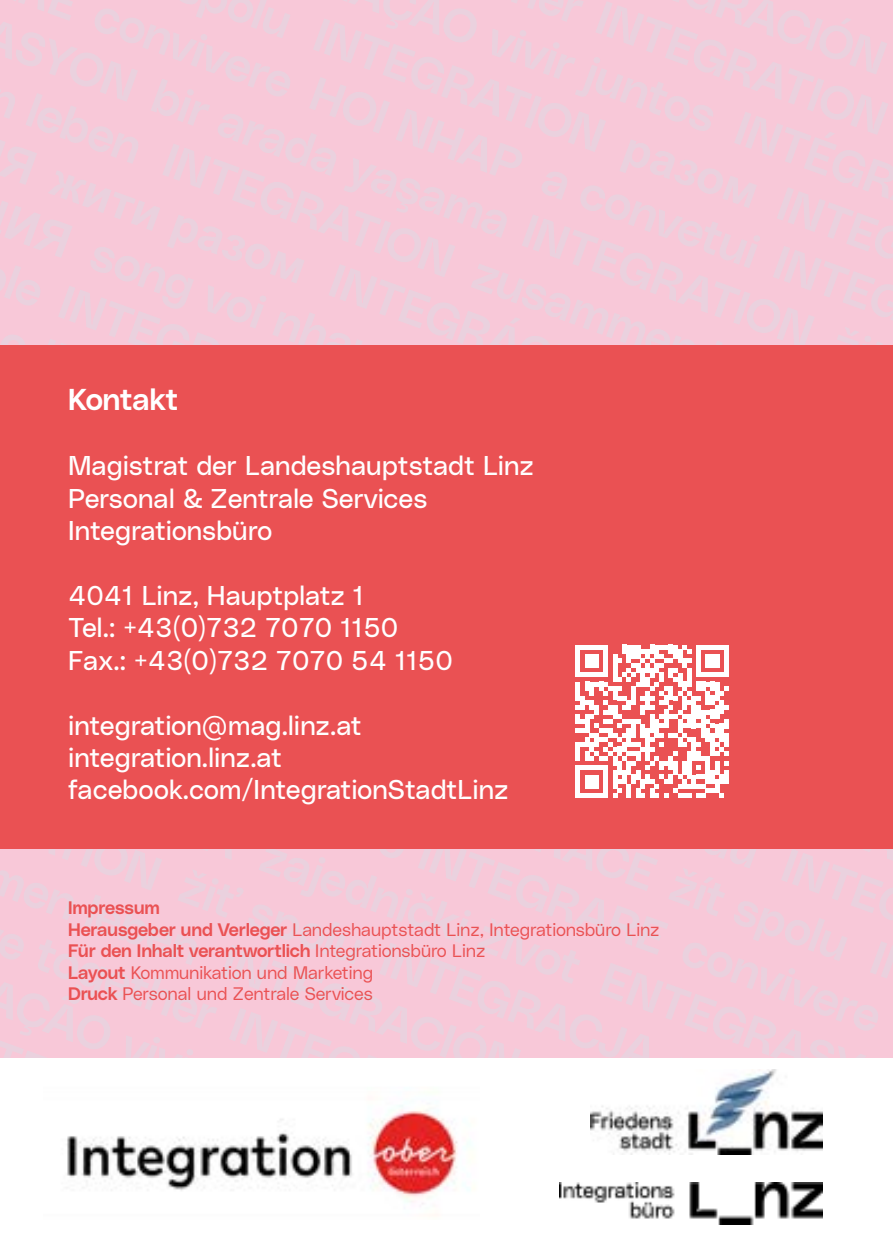
<style>
.page{position:relative;width:893px;height:1259px;background:#fff}
.page>*{position:absolute;margin:0;border:0;box-sizing:border-box;transform-origin:0 0}
.t1{font:30px "Lentia Nova Median";letter-spacing:-.01em;color:#fff}
.t2{font:27px/32.4px "Lentia Nova Neutral";letter-spacing:-.01em;color:#fff}
.t3{font:18px/21.6px "Lentia Nova Slim";letter-spacing:-.01em;color:#ea5153}
.t4{font:18px "Lentia Nova Median";letter-spacing:-.01em;color:#ea5153}
.s1{font-family:"Lentia Nova Median"}
.s2{font-family:"Lentia Nova Slim"}
</style>
<div class="page">
<svg style="left:0;top:1013px;width:893px;height:45px;background:#f4cad9"></svg>
<svg style="left:0;top:984px;width:893px;height:29px;background:#f4cad9"></svg>
<svg style="left:0;top:853px;width:893px;height:131px;background:#f4cad9"></svg>
<svg style="left:0;top:320px;width:893px;height:25px;background:#f4cad9"></svg>
<svg style="left:0;top:288px;width:893px;height:32px;background:#f4cad9"></svg>
<svg style="left:0;top:0;width:893px;height:288px;background:#f4cad9"></svg>
<div style="left:0;top:345px;width:893px;height:504px;background:#ea5153"></div>
<svg style="left:576px;top:645px;width:153px;height:153px"></svg>
<div style="left:724px;top:770px;width:5px;height:14px;background:#fff"></div>
<img style="left:67px;top:1105px;width:403px;height:99px">
<img style="left:590px;top:1069px;width:232px;height:85px">
<img style="left:560px;top:1182px;width:262px;height:42px">
<p class="t1" style="left:68px;top:377px;width:112px">Kontakt</p>
<p class="t2" style="left:68px;top:448px;width:467px">Magistrat der Landeshauptstadt Linz<br>Personal &amp; Zentrale Services<br>Integrationsbüro</p>
<p class="t2" style="left:68px;top:577px;width:386px">4041 Linz, Hauptplatz 1<br>Tel.: +43(0)732 7070 1150<br>Fax.: +43(0)732 7070 54 1150</p>
<p class="t2" style="left:68px;top:707px;width:442px">integration@mag.linz.at integration.linz.at facebook.com/IntegrationStadtLinz</p>
<p class="t4" style="left:68px;top:893px;width:93px">Impressum</p>
<p class="t3" style="left:68px;top:917px;width:593px"><span class="s1">Herausgeber und Verleger</span> Landeshauptstadt Linz, Integrationsbüro Linz</p>
<p class="t4" style="left:68px;top:937px;width:419px">Für den Inhalt verantwortlich <span class="s2">Integrationsbüro Linz</span></p>
<p class="t3" style="left:68px;top:960px;width:307px"><span class="s1">Layout</span> Kommunikation und Marketing<br><span class="s1">Druck</span> Personal und Zentrale Services</p>
</div>
